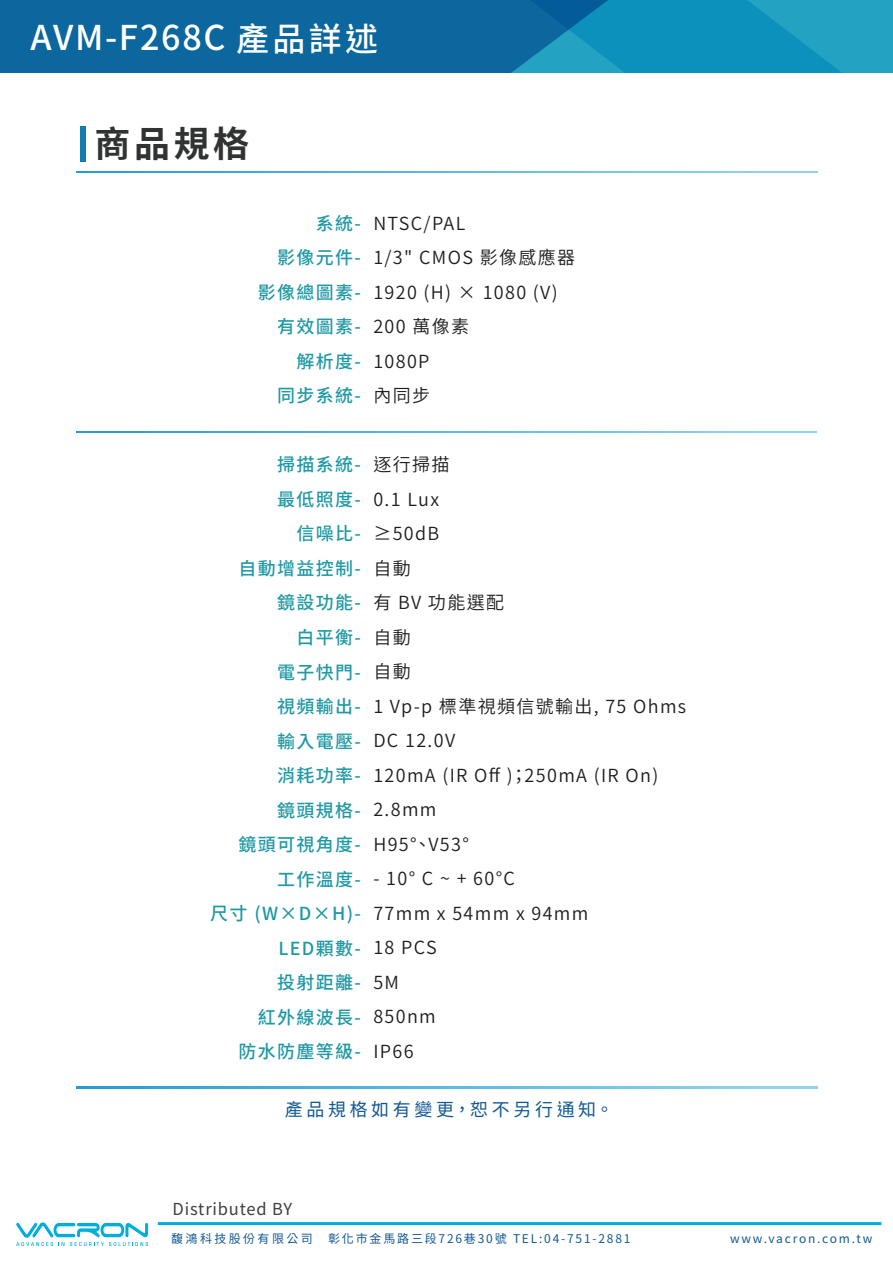
<style>
.page{position:relative;width:893px;height:1263px;background:#fff}
.page>*{position:absolute;margin:0;border:0;box-sizing:border-box;transform-origin:0 0}
.t1{font:700 36px "Noto Sans CJ Ktc";color:#313333}
.t2{font:500 34.2px "Noto Sans CJ Ktc";letter-spacing:.05em;color:#fff}
.t3{font:600 18px/34.5px "Noto Sans CJ Ktc";letter-spacing:.075em;color:#1e1e1e}
.t4{font:500 18px/34.5px "Noto Sans CJ Ktc";letter-spacing:.075em;color:#2099a5;text-align:right}
.t5{font:18px "Noto Sans Mono CJ Ktc";letter-spacing:.2em;color:#125993}
.t6{font:16.5px "Noto Sans CJ Ktc";letter-spacing:.05em;color:#3f3f3f}
.t7{font:12px "Noto Sans CJ Ktc";letter-spacing:.15em;color:#125993}
.t8{font:12px "Noto Sans CJ Ktc";letter-spacing:.2em;color:#125993}
.s1{font-size:33px}
</style>
<div class="page">
<svg style="left:77px;top:171px;width:741px;height:1px"></svg>
<svg style="left:76px;top:431px;width:741px;height:1px"></svg>
<svg style="left:77px;top:1086px;width:741px;height:2px"></svg>
<svg style="left:754px;top:0;width:139px;height:73px;background:#1b9dbf"></svg>
<svg style="left:0;top:0;width:754px;height:73px;background:#0b72a4"></svg>
<div style="left:80px;top:127px;width:5px;height:35px;background:#127baf"></div>
<svg style="left:16px;top:1222px;width:132px;height:24px"></svg>
<hr style="left:158px;top:1222px;width:723px;height:3px;background:#00aedc">
<h2 class="t2" style="left:31px;top:18px;width:349px">AVM-F268C <span class="s1">產品詳述</span></h2>
<h1 class="t1" style="left:95px;top:124px;width:156px">商品規格</h1>
<p class="t4" style="left:258px;top:206px;width:105px">系統-<br>影像元件-影像總圖素-有效圖素-解析度-<br>同步系統-</p>
<p class="t3" style="left:373px;top:206px;width:203px">NTSC/PAL<br>1/3" CMOS 影像感應器<br>1920 (H) × 1080 (V)<br>200 萬像素<br>1080P<br>內同步</p>
<p class="t4" style="left:210px;top:448px;width:152px">掃描系統-<br>最低照度-<br>信噪比-<br>自動增益控制-<br>鏡設功能-<br>白平衡-<br>電子快門-<br>視頻輸出-<br>輸入電壓-<br>消耗功率-<br>鏡頭規格-<br>鏡頭可視角度-<br>工作溫度-<br>尺寸 (W×D×H)-<br>LED顆數-<br>投射距離-<br>紅外線波長-<br>防水防塵等級-</p>
<p class="t3" style="left:373px;top:448px;width:314px">逐行掃描<br>0.1 Lux<br>≥50dB<br>自動<br>有 BV 功能選配<br>自動<br>自動<br>1 Vp-p 標準視頻信號輸出, 75 Ohms<br>DC 12.0V<br>120mA (IR Off )；250mA (IR On)<br>2.8mm<br>H95°、V53°</p>
<p class="t3" style="left:373px;top:862px;width:217px">- 10° C ~ + 60°C<br>77mm x 54mm x 94mm<br>18 PCS<br>5M<br>850nm<br>IP66</p>
<p class="t5" style="left:285px;top:1099px;width:330px">產品規格如有變更，恕不另行通知。</p>
<p class="t6" style="left:173px;top:1200px;width:121px">Distributed BY</p>
<p class="t8" style="left:171px;top:1232px;width:143px">馥鴻科技股份有限公司</p>
<p class="t7" style="left:328px;top:1232px;width:304px">彰化市金馬路三段726巷30號 TEL:04-751-2881</p>
<p class="t7" style="left:730px;top:1232px;width:144px">www.vacron.com.tw</p>
</div>
